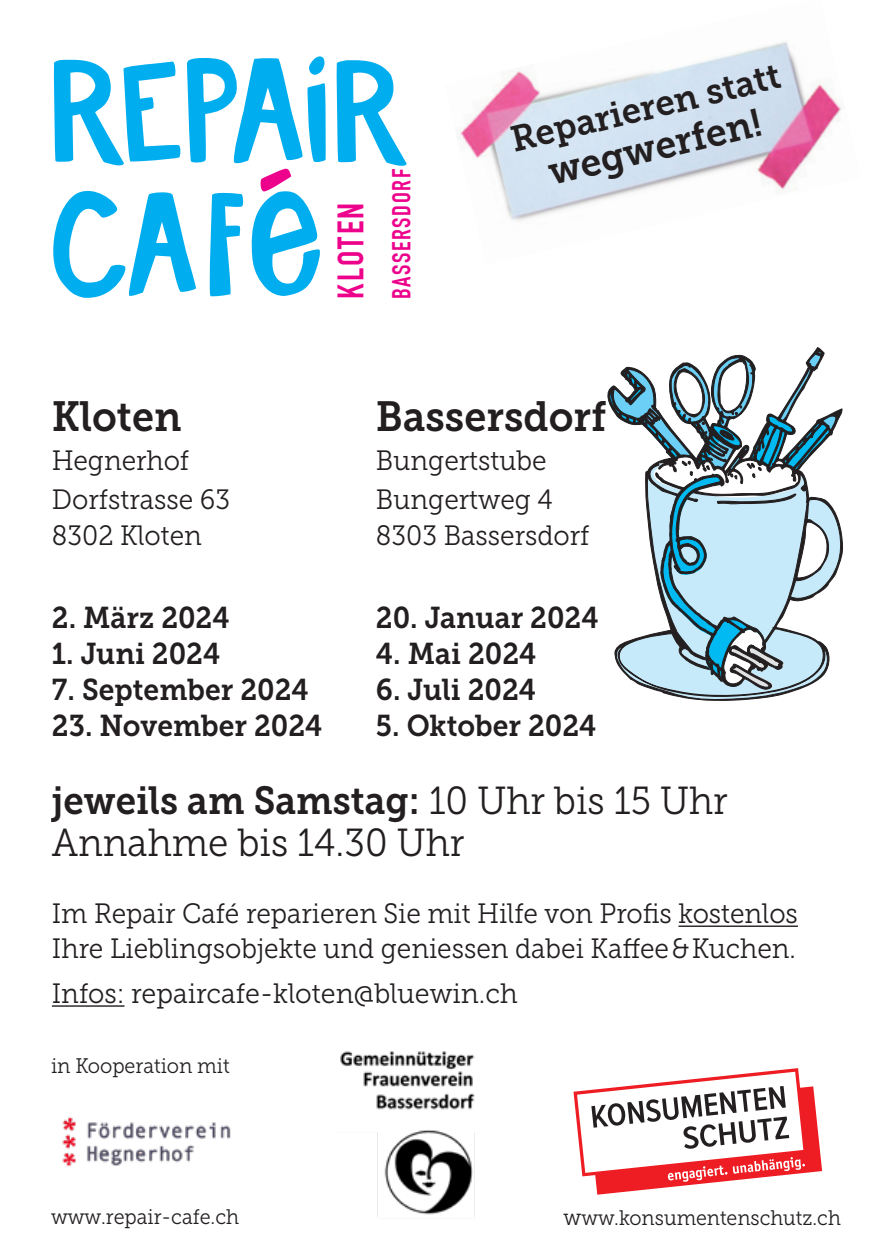
<style>
.page{position:relative;width:893px;height:1259px;background:#fff}
.page>*{position:absolute;margin:0;border:0;box-sizing:border-box;transform-origin:0 0}
.t1{font:42px "Museo Slab 700";color:#231f20;scale:.94 1}
.t2{font:39px "Museo Slab 700";color:#231f20;scale:.94 1}
.t3{font:39px "Museo Slab 300";color:#231f20;scale:.94 1}
.t4{font:39px "Museo Slab 700";color:#231f20;scale:.96 1}
.t5{font:36px "Museo Slab 700";color:#231f20;scale:.96 1}
.t6{font:700 36px "DIN Condensed";letter-spacing:.06em;color:#ed028c}
.t7{font:30px "Museo Slab 700";color:#231f20;scale:.94 1}
.t8{font:27.9px/34.5px "Museo Slab 300";color:#231f20;scale:.94 1}
.t9{font:700 25.5px "DIN Condensed";letter-spacing:.065em;color:#ed028c}
.t10{font:21px "Museo Slab 300";color:#231f20;scale:.94 1}
.t11{font:21px "Museo Slab 300";color:#231f20;scale:.93 1}
.s1{font-family:"Museo Slab 300"}
.s2{font-size:22.5px}
</style>
<div class="page">
<svg style="left:607px;top:347px;width:236px;height:354px"></svg>
<svg style="left:608px;top:367px;width:223px;height:325px"></svg>
<img style="left:456px;top:41px;width:389px;height:180px">
<svg style="left:573px;top:1068px;width:249px;height:126px"></svg>
<hr style="left:678px;top:925px;width:120px;height:2px;background:#231f20">
<hr style="left:52px;top:1005px;width:73px;height:1px;background:#231f20">
<img style="left:62px;top:1116px;width:169px;height:51px">
<img style="left:340px;top:1051px;width:135px;height:166px">
<svg style="left:336px;top:60px;width:71px;height:106px"></svg>
<svg style="left:53px;top:56px;width:273px;height:242px"></svg>
<p class="t6" style="left:330px;top:299px;width:98px;rotate:-90deg">KLOTEN</p>
<p class="t9" style="left:387px;top:299px;width:132px;rotate:-90deg">BASSERSDORF</p>
<p class="t5" style="left:507px;top:121px;width:289px;rotate:-14deg">Reparieren statt</p>
<p class="t4" style="left:544px;top:149px;width:229px;rotate:-13deg">wegwerfen!</p>
<h1 class="t1" style="left:52px;top:393px;width:139px">Kloten</h1>
<h1 class="t1" style="left:376px;top:393px;width:247px">Bassersdorf</h1>
<p class="t8" style="left:52px;top:444px;width:148px">Hegnerhof</p>
<p class="t8" style="left:376px;top:444px;width:183px">Bungertstube</p>
<p class="t8" style="left:52px;top:483px;width:191px">Dorfstrasse 63</p>
<p class="t8" style="left:376px;top:483px;width:190px">Bungertweg 4</p>
<p class="t8" style="left:52px;top:519px;width:161px">8302 Kloten</p>
<p class="t8" style="left:376px;top:519px;width:229px">8303 Bassersdorf</p>
<p class="t7" style="left:52px;top:601px;width:191px">2. März 2024</p>
<p class="t7" style="left:376px;top:601px;width:238px">20. Januar 2024</p>
<p class="t7" style="left:52px;top:637px;width:181px">1. Juni 2024</p>
<p class="t7" style="left:376px;top:637px;width:172px">4. Mai 2024</p>
<p class="t7" style="left:52px;top:673px;width:275px">7. September 2024</p>
<p class="t7" style="left:376px;top:673px;width:172px">6. Juli 2024</p>
<p class="t7" style="left:52px;top:709px;width:289px">23. November 2024</p>
<p class="t7" style="left:376px;top:709px;width:236px">5. Oktober 2024</p>
<h2 class="t2" style="left:52px;top:778px;width:721px">jeweils am Samstag: <span class="s1">10 Uhr bis 15 Uhr</span></h2>
<h2 class="t3" style="left:52px;top:821px;width:440px">Annahme bis 14.30 Uhr</h2>
<p class="t8" style="left:52px;top:896px;width:795px">Im Repair Café reparieren Sie mit Hilfe von Profis kostenlos<br>Ihre Lieblingsobjekte und geniessen dabei Kaffee&amp;Kuchen.</p>
<p class="t8" style="left:52px;top:976px;width:497px">Infos: repaircafe-kloten@bluewin.ch</p>
<p class="t10" style="left:51px;top:1054px;width:192px">in Kooperation mit</p>
<p class="t10" style="left:51px;top:1205px;width:202px">www.repair-cafe.ch</p>
<p class="t11" style="left:564px;top:1206px;width:300px"><span class="s2">w</span>ww.konsumentenschutz.ch</p>
</div>
